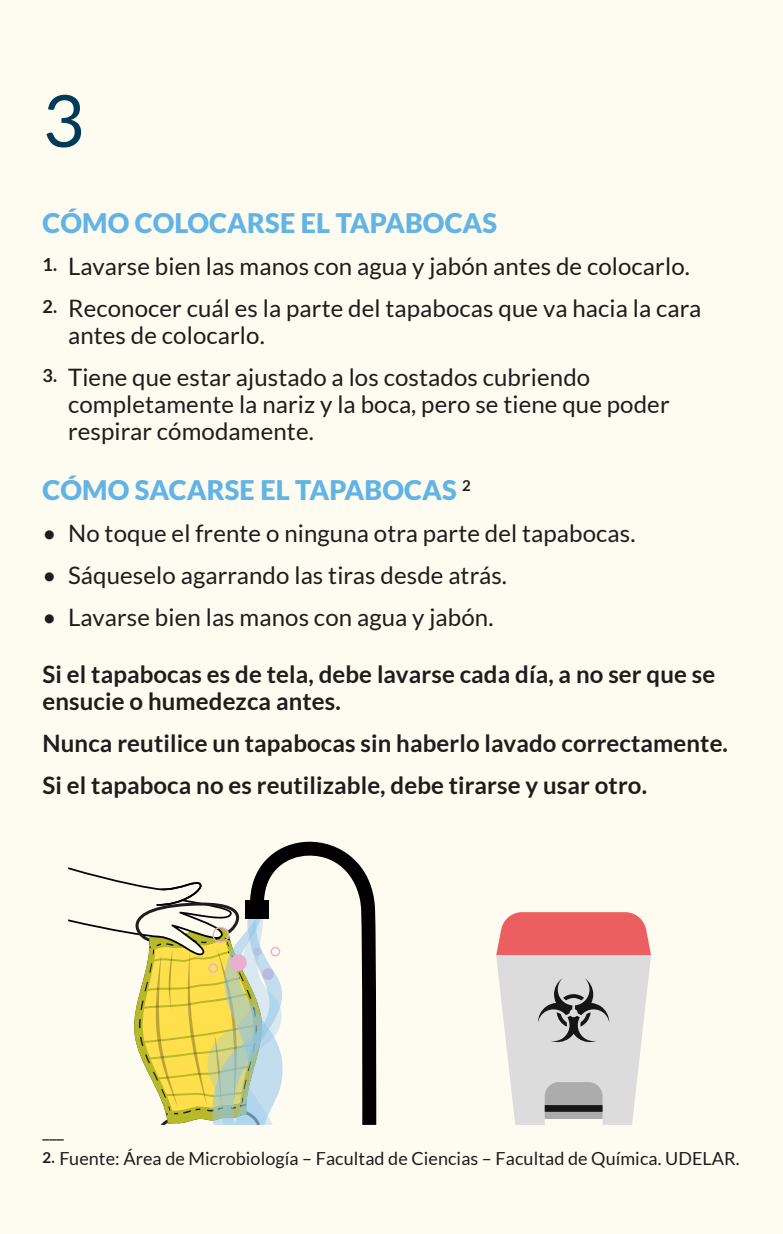
<style>
.page{position:relative;width:783px;height:1234px;background:#fff}
.page>*{position:absolute;margin:0;border:0;box-sizing:border-box;transform-origin:0 0}
.t1{font:72px "Lato";color:#023b59}
.t2{font:900 27px "Lato";letter-spacing:.005em;color:#61b4e5}
.t3{font:24px/27px "Lato";letter-spacing:.005em;color:#1d1d1b}
.t4{font:700 24px/27px "Lato";letter-spacing:.005em;color:#1d1d1b}
.t5{font:18px "Lato";letter-spacing:.005em;color:#1d1d1b}
.s1{font-weight:700;font-size:15px}
</style>
<div class="page">
<hr style="left:0;top:1233px;width:782px;height:1px;background:#fdc533">
<div style="left:0;top:0;width:782px;height:1233px;background:#fefbf1"></div>
<svg style="left:68px;top:841px;width:308px;height:283px"></svg>
<svg style="left:496px;top:912px;width:155px;height:212px;background:#d7bcbb"></svg>
<h1 class="t1" style="left:43px;top:81px;width:43px">3</h1>
<p class="t2" style="left:43px;top:207px;width:456px">CÓMO COLOCARSE EL TAPABOCAS</p>
<p class="t3" style="left:43px;top:252px;width:648px"><sup>1.</sup> Lavarse bien las manos con agua y jabón antes de colocarlo.</p>
<p class="t3" style="left:68px;top:294px;width:634px;text-indent:-26px"><sup>2.</sup> Reconocer cuál es la parte del tapabocas que va hacia la cara antes de colocarlo.</p>
<p class="t3" style="left:68px;top:363px;width:603px;text-indent:-26px"><sup>3.</sup> Tiene que estar ajustado a los costados cubriendo completamente la nariz y la boca, pero se tiene que poder respirar cómodamente.</p>
<p class="t2" style="left:43px;top:474px;width:430px">CÓMO SACARSE EL TAPABOCAS <sup>2</sup></p>
<p class="t3" style="left:43px;top:519px;width:594px">• No toque el frente o ninguna otra parte del tapabocas.</p>
<p class="t3" style="left:43px;top:561px;width:466px">• Sáqueselo agarrando las tiras desde atrás.</p>
<p class="t3" style="left:43px;top:603px;width:452px">• Lavarse bien las manos con agua y jabón.</p>
<p class="t4" style="left:43px;top:660px;width:674px">Si el tapabocas es de tela, debe lavarse cada día, a no ser que se ensucie o humedezca antes.</p>
<p class="t4" style="left:43px;top:722px;width:686px;line-height:42px">Nunca reutilice un tapabocas sin haberlo lavado correctamente.<br>Si el tapaboca no es reutilizable, debe tirarse y usar otro.</p>
<p class="t5" style="left:43px;top:1121px;width:23px">___</p>
<p class="t5" style="left:43px;top:1148px;width:698px"><span class="s1">2.</span> Fuente: Área de Microbiología – Facultad de Ciencias – Facultad de Química. UDELAR.</p>
</div>
